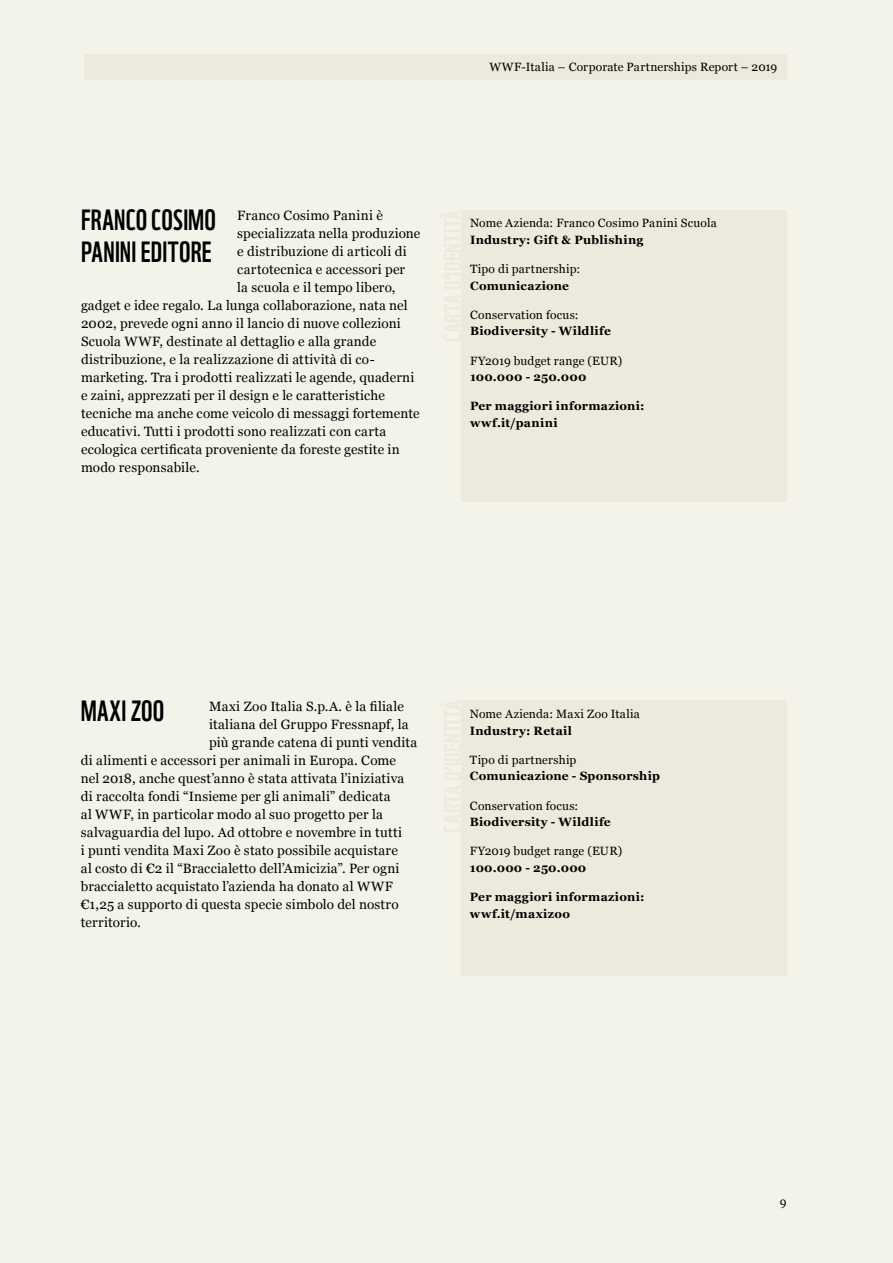
<style>
.page{position:relative;width:893px;height:1263px;background:#f4f3ea}
.page>*{position:absolute;margin:0;border:0;box-sizing:border-box;transform-origin:0 0}
.t1{font:28.5px/31.5px "WWF";letter-spacing:.005em;color:#000}
.t2{font:13.5px "Georgia";letter-spacing:.015em;color:#000}
.t3{font:700 12px/16.5px "Georgia";letter-spacing:.02em;color:#000}
.t4{font:12px "Georgia";letter-spacing:.02em;color:#000}
</style>
<div class="page">
<div style="left:84px;top:54px;width:703px;height:26px;background:#eceadc"></div>
<div style="left:462px;top:210px;width:325px;height:291px;background:#eceadc"></div>
<div style="left:461px;top:700px;width:325px;height:276px;background:#eceadc"></div>
<p class="t4" style="left:489px;top:58px;width:290px">WWF-Italia – Corporate Partnerships Report – 2019</p>
<h1 class="t1" style="left:81px;top:202px;width:137px">FRANCO COSIMO<br>PANINI EDITORE</h1>
<p class="t2" style="left:237px;top:206px;width:147px">Franco Cosimo Panini è</p>
<p class="t2" style="left:237px;top:224px;width:185px">specializzata nella produzione</p>
<p class="t2" style="left:237px;top:242px;width:171px">e distribuzione di articoli di</p>
<p class="t2" style="left:237px;top:260px;width:169px">cartotecnica e accessori per</p>
<p class="t2" style="left:237px;top:278px;width:160px">la scuola e il tempo libero,</p>
<p class="t2" style="left:81px;top:296px;width:328px">gadget e idee regalo. La lunga collaborazione, nata nel</p>
<p class="t2" style="left:81px;top:314px;width:321px">2002, prevede ogni anno il lancio di nuove collezioni</p>
<p class="t2" style="left:81px;top:332px;width:297px">Scuola WWF, destinate al dettaglio e alla grande</p>
<p class="t2" style="left:81px;top:349px;width:295px">distribuzione, e la realizzazione di attività di co-</p>
<p class="t2" style="left:81px;top:367px;width:335px">marketing. Tra i prodotti realizzati le agende, quaderni</p>
<p class="t2" style="left:81px;top:385px;width:305px">e zaini, apprezzati per il design e le caratteristiche</p>
<p class="t2" style="left:81px;top:403px;width:340px">tecniche ma anche come veicolo di messaggi fortemente</p>
<p class="t2" style="left:81px;top:421px;width:307px">educativi. Tutti i prodotti sono realizzati con carta</p>
<p class="t2" style="left:81px;top:439px;width:320px">ecologica certificata proveniente da foreste gestite in</p>
<p class="t2" style="left:81px;top:457px;width:120px">modo responsabile.</p>
<p class="t4" style="left:470px;top:215px;width:248px">Nome Azienda: Franco Cosimo Panini Scuola</p>
<p class="t3" style="left:470px;top:231px;width:175px">Industry: Gift &amp; Publishing</p>
<p class="t4" style="left:470px;top:260px;width:112px">Tipo di partnership:</p>
<p class="t3" style="left:470px;top:277px;width:100px">Comunicazione</p>
<p class="t4" style="left:470px;top:306px;width:110px">Conservation focus:</p>
<p class="t3" style="left:470px;top:322px;width:142px">Biodiversity - Wildlife</p>
<p class="t4" style="left:470px;top:352px;width:154px">FY2019 budget range (EUR)</p>
<p class="t3" style="left:470px;top:368px;width:118px">100.000 - 250.000</p>
<p class="t3" style="left:470px;top:397px;width:176px">Per maggiori informazioni: wwf.it/panini</p>
<h1 class="t1" style="left:81px;top:693px;width:85px">MAXI ZOO</h1>
<p class="t4" style="left:470px;top:705px;width:171px">Nome Azienda: Maxi Zoo Italia</p>
<p class="t3" style="left:470px;top:722px;width:104px">Industry: Retail</p>
<p class="t4" style="left:470px;top:751px;width:108px">Tipo di partnership</p>
<p class="t3" style="left:470px;top:767px;width:192px">Comunicazione - Sponsorship</p>
<p class="t4" style="left:470px;top:797px;width:110px">Conservation focus:</p>
<p class="t3" style="left:470px;top:813px;width:142px">Biodiversity - Wildlife</p>
<p class="t4" style="left:470px;top:842px;width:154px">FY2019 budget range (EUR)</p>
<p class="t3" style="left:470px;top:859px;width:118px">100.000 - 250.000</p>
<p class="t3" style="left:470px;top:888px;width:176px">Per maggiori informazioni: wwf.it/maxizoo</p>
<p class="t2" style="left:209px;top:696px;width:196px">Maxi Zoo Italia S.p.A. è la filiale</p>
<p class="t2" style="left:209px;top:714px;width:201px">italiana del Gruppo Fressnapf, la</p>
<p class="t2" style="left:209px;top:732px;width:210px">più grande catena di punti vendita</p>
<p class="t2" style="left:81px;top:750px;width:317px">di alimenti e accessori per animali in Europa. Come</p>
<p class="t2" style="left:81px;top:768px;width:325px">nel 2018, anche quest’anno è stata attivata l’iniziativa</p>
<p class="t2" style="left:81px;top:786px;width:311px">di raccolta fondi “Insieme per gli animali” dedicata</p>
<p class="t2" style="left:81px;top:804px;width:304px">al WWF, in particolar modo al suo progetto per la</p>
<p class="t2" style="left:81px;top:822px;width:323px">salvaguardia del lupo. Ad ottobre e novembre in tutti</p>
<p class="t2" style="left:81px;top:840px;width:319px">i punti vendita Maxi Zoo è stato possibile acquistare</p>
<p class="t2" style="left:81px;top:858px;width:320px">al costo di €2 il “Braccialetto dell’Amicizia”. Per ogni</p>
<p class="t2" style="left:81px;top:876px;width:314px">braccialetto acquistato l’azienda ha donato al WWF</p>
<p class="t2" style="left:81px;top:894px;width:319px">€1,25 a supporto di questa specie simbolo del nostro</p>
<p class="t2" style="left:81px;top:912px;width:62px">territorio.</p>
<p class="t4" style="left:780px;top:1193px;width:8px">9</p>
</div>
